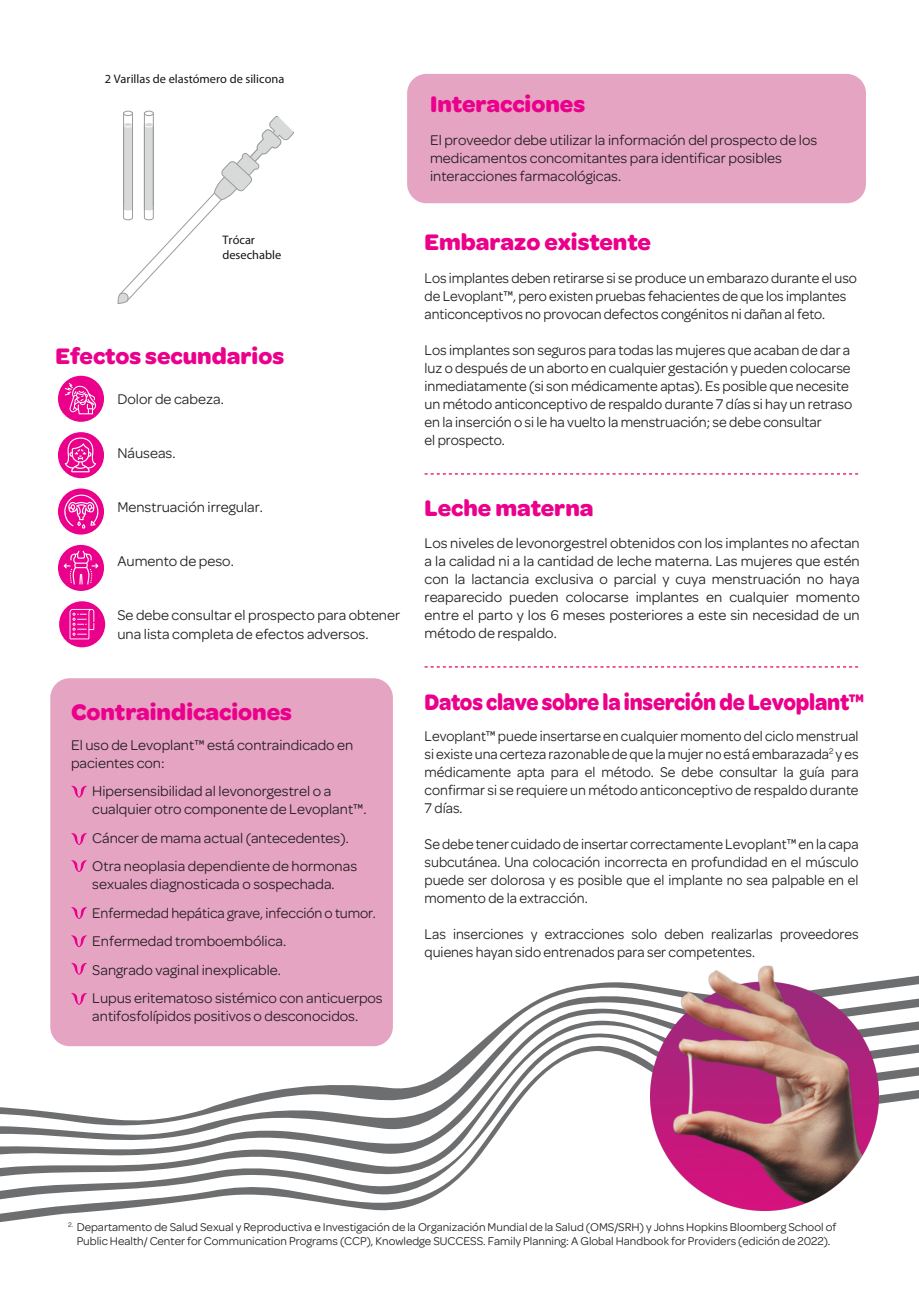
<style>
.page{position:relative;width:919px;height:1289px;background:#fff}
.page>*{position:absolute;margin:0;border:0;box-sizing:border-box;transform-origin:0 0}
.t1{font:700 24px "Omnes";color:#eb008b}
.t2{font:700 24px "Omnes";color:#eb008b;scale:.9 1}
.t3{font:15px/18px "Omnes";color:#231f20}
.t4{font:15px/18px "Omnes";color:#231f20;scale:.96 1}
.t5{font:12.45px/14.9px "Myriad Pro";color:#181716}
.t6{font:12px/14.4px "Omnes";color:#231f20;text-align:center}
</style>
<div class="page">
<div style="left:407px;top:74px;width:458px;height:129px;background:#e6a4c3;border-radius:19px"></div>
<div style="left:50px;top:678px;width:343px;height:368px;background:#e6a4c3;border-radius:19px"></div>
<div style="left:123px;top:111px;width:10px;height:5px;border:1px solid #9b9b9b;border-radius:50%"></div>
<div style="left:144px;top:111px;width:10px;height:5px;border:1px solid #9b9b9b;border-radius:50%"></div>
<svg style="left:117px;top:112px;width:177px;height:191px"></svg>
<div style="left:58px;top:488px;width:46px;height:46px;background:#eb008b;border-radius:50%"></div>
<div style="left:58px;top:545px;width:46px;height:46px;background:#eb008b;border-radius:50%"></div>
<div style="left:58px;top:432px;width:46px;height:46px;background:#eb008b;border-radius:50%"></div>
<div style="left:58px;top:376px;width:46px;height:46px;background:#eb008b;border-radius:50%"></div>
<div style="left:59px;top:601px;width:46px;height:46px;background:#eb008b;border-radius:50%"></div>
<svg style="left:0;top:974px;width:918px;height:249px"></svg>
<img style="left:650px;top:965px;width:228px;height:245px">
<svg style="left:424px;top:473px;width:434px;height:1px"></svg>
<svg style="left:424px;top:666px;width:434px;height:1px"></svg>
<svg style="left:65px;top:437px;width:31px;height:35px"></svg>
<svg style="left:64px;top:551px;width:34px;height:33px"></svg>
<svg style="left:69px;top:609px;width:25px;height:30px"></svg>
<svg style="left:64px;top:492px;width:36px;height:36px"></svg>
<svg style="left:65px;top:383px;width:31px;height:31px"></svg>
<svg style="left:71px;top:785px;width:16px;height:12px"></svg>
<svg style="left:71px;top:833px;width:16px;height:12px"></svg>
<svg style="left:71px;top:860px;width:16px;height:12px"></svg>
<svg style="left:71px;top:907px;width:16px;height:12px"></svg>
<svg style="left:71px;top:935px;width:16px;height:12px"></svg>
<svg style="left:71px;top:962px;width:16px;height:12px"></svg>
<svg style="left:71px;top:992px;width:16px;height:12px"></svg>
<p class="t5" style="left:105px;top:72px;width:181px">2 Varillas de elastómero de silicona</p>
<p class="t5" style="left:222px;top:232px;width:60px">Trócar desechable</p>
<h1 class="t1" style="left:55px;top:339px;width:230px">Efectos secundarios</h1>
<p class="t3" style="left:117px;top:390px;width:108px">Dolor de cabeza.</p>
<p class="t3" style="left:117px;top:444px;width:60px">Náuseas.</p>
<p class="t3" style="left:117px;top:498px;width:147px">Menstruación irregular.</p>
<p class="t3" style="left:117px;top:552px;width:118px">Aumento de peso.</p>
<p class="t3" style="left:117px;top:606px;width:284px">Se debe consultar el prospecto para obtener una lista completa de efectos adversos.</p>
<h1 class="t1" style="left:71px;top:695px;width:222px">Contraindicaciones</h1>
<p class="t3" style="left:71px;top:735px;width:284px">El uso de Levoplant™ está contraindicado en pacientes con:</p>
<p class="t3" style="left:92px;top:782px;width:276px">Hipersensibilidad al levonorgestrel o a cualquier otro componente de Levoplant™.</p>
<p class="t3" style="left:92px;top:823px;width:266px;line-height:28.5px">Cáncer de mama actual (antecedentes).<br>Otra neoplasia dependiente de hormonas</p>
<p class="t3" style="left:92px;top:870px;width:292px;line-height:28.5px">sexuales diagnosticada o sospechada.<br>Enfermedad hepática grave, infección o tumor.<br>Enfermedad tromboembólica.<br>Sangrado vaginal inexplicable.<br>Lupus eritematoso sistémico con anticuerpos</p>
<p class="t3" style="left:92px;top:1007px;width:267px">antifosfolípidos positivos o desconocidos.</p>
<h1 class="t1" style="left:430px;top:87px;width:156px">Interacciones</h1>
<p class="t3" style="left:430px;top:131px;width:388px">El proveedor debe utilizar la información del prospecto de los medicamentos concomitantes para identificar posibles interacciones farmacológicas.</p>
<h1 class="t1" style="left:424px;top:225px;width:228px">Embarazo existente</h1>
<p class="t4" style="left:424px;top:269px;width:452px">Los implantes deben retirarse si se produce un embarazo durante el uso de Levoplant™, pero existen pruebas fehacientes de que los implantes anticonceptivos no provocan defectos congénitos ni dañan al feto.</p>
<p class="t3" style="left:424px;top:341px;width:429px">Los implantes son seguros para todas las mujeres que acaban de dar a luz o después de un aborto en cualquier gestación y pueden colocarse inmediatamente (si son médicamente aptas). Es posible que necesite un método anticonceptivo de respaldo durante 7 días si hay un retraso en la inserción o si le ha vuelto la menstruación; se debe consultar<br>el prospecto.</p>
<h1 class="t1" style="left:424px;top:491px;width:170px">Leche materna</h1>
<p class="t3" style="left:424px;top:534px;width:436px;text-align:justify">Los niveles de levonorgestrel obtenidos con los implantes no afectan a la calidad ni a la cantidad de leche materna. Las mujeres que estén con la lactancia exclusiva o parcial y cuya menstruación no haya reaparecido pueden colocarse implantes en cualquier momento entre el parto y los 6 meses posteriores a este sin necesidad de un método de respaldo.</p>
<h1 class="t2" style="left:424px;top:684px;width:489px">Datos clave sobre la inserción de Levoplant™</h1>
<p class="t4" style="left:424px;top:727px;width:453px;text-align:justify">Levoplant™ puede insertarse en cualquier momento del ciclo menstrual si existe una certeza razonable de que la mujer no está embarazada<sup>2</sup> y es médicamente apta para el método. Se debe consultar la guía para confirmar si se requiere un método anticonceptivo de respaldo durante 7 días.</p>
<p class="t4" style="left:424px;top:835px;width:453px;text-align:justify">Se debe tener cuidado de insertar correctamente Levoplant™ en la capa subcutánea. Una colocación incorrecta en profundidad en el músculo puede ser dolorosa y es posible que el implante no sea palpable en el momento de la extracción.</p>
<p class="t4" style="left:424px;top:925px;width:453px">Las inserciones y extracciones solo deben realizarlas proveedores quienes hayan sido entrenados para ser competentes.</p>
<p class="t6" style="left:68px;top:1219px;width:769px"><sup>2.</sup> Departamento de Salud Sexual y Reproductiva e Investigación de la Organización Mundial de la Salud (OMS/SRH) y Johns Hopkins Bloomberg School of<br>Public Health/ Center for Communication Programs (CCP), Knowledge SUCCESS. Family Planning: A Global Handbook for Providers (edición de 2022).</p>
</div>
